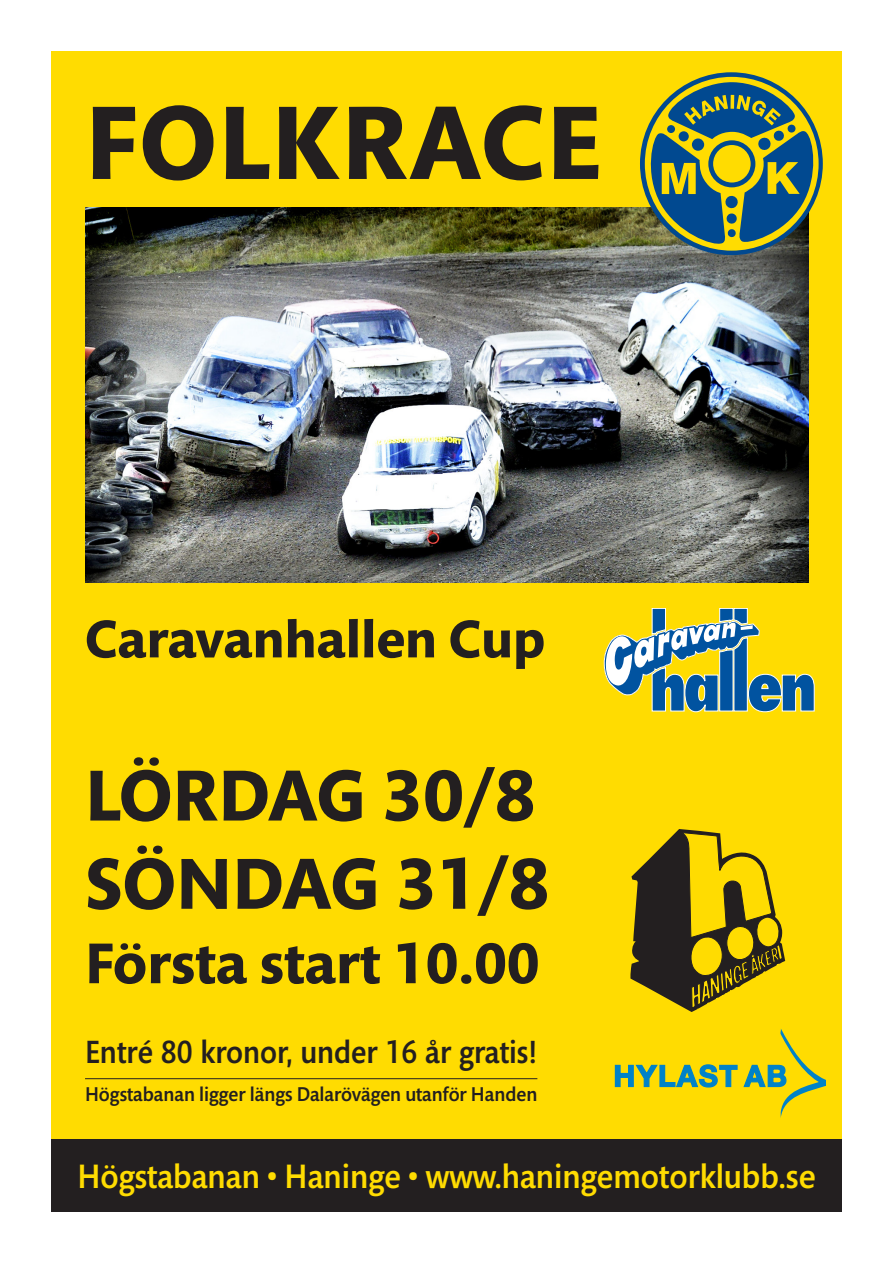
<style>
.page{position:relative;width:893px;height:1263px;background:#fff}
.page>*{position:absolute;margin:0;border:0;box-sizing:border-box;transform-origin:0 0}
.t1{font:700 106.5px "Mundo Sans";letter-spacing:.01em;color:#231f20}
.t2{font:700 73.5px/88.2px "Mundo Sans";color:#231f20}
.t3{font:700 58.5px "Mundo Sans";color:#231f20}
.t4{font:700 54px "Mundo Sans";color:#231f20}
.t5{font:500 34.5px "Mundo Sans";color:#ffdc01;scale:.92 1}
.t6{font:500 32.85px "Mundo Sans";color:#231f20;scale:.9 1}
.t7{font:500 20.4px "Mundo Sans";color:#231f20;scale:.94 1}
</style>
<div class="page">
<div style="left:51px;top:51px;width:791px;height:1161px;background:#ffdc01"></div>
<div style="left:51px;top:1139px;width:791px;height:73px;background:#231f20"></div>
<hr style="left:85px;top:1078px;width:452px;height:1px;background:#231f20">
<svg style="left:630px;top:829px;width:156px;height:183px"></svg>
<img style="left:85px;top:207px;width:724px;height:376px">
<svg style="left:640px;top:72px;width:183px;height:183px"></svg>
<svg style="left:643px;top:82px;width:176px;height:165px"></svg>
<div style="left:667px;top:125px;width:8px;height:8px;background:#014990;border-radius:50%"></div>
<div style="left:678px;top:131px;width:11px;height:10px;background:#014990;border-radius:50%"></div>
<div style="left:692px;top:138px;width:12px;height:13px;background:#014990;border-radius:50%"></div>
<svg style="left:615px;top:1029px;width:211px;height:89px"></svg>
<svg style="left:604px;top:608px;width:211px;height:104px"></svg>
<p class="t1" style="left:85px;top:85px;width:519px">FOLKRACE</p>
<p class="t4" style="left:85px;top:609px;width:462px">Caravanhallen Cup</p>
<p class="t2" style="left:85px;top:753px;width:466px">LÖRDAG 30/8<br>SÖNDAG 31/8</p>
<p class="t3" style="left:85px;top:931px;width:456px">Första start 10.00</p>
<p class="t6" style="left:85px;top:1034px;width:504px">Entré 80 kronor, under 16 år gratis!</p>
<p class="t7" style="left:85px;top:1083px;width:483px">Högstabanan ligger längs Dalarövägen utanför Handen</p>
<p class="t5" style="left:77px;top:1158px;width:804px">Högstabanan • Haninge • www.haningemotorklubb.se</p>
</div>
